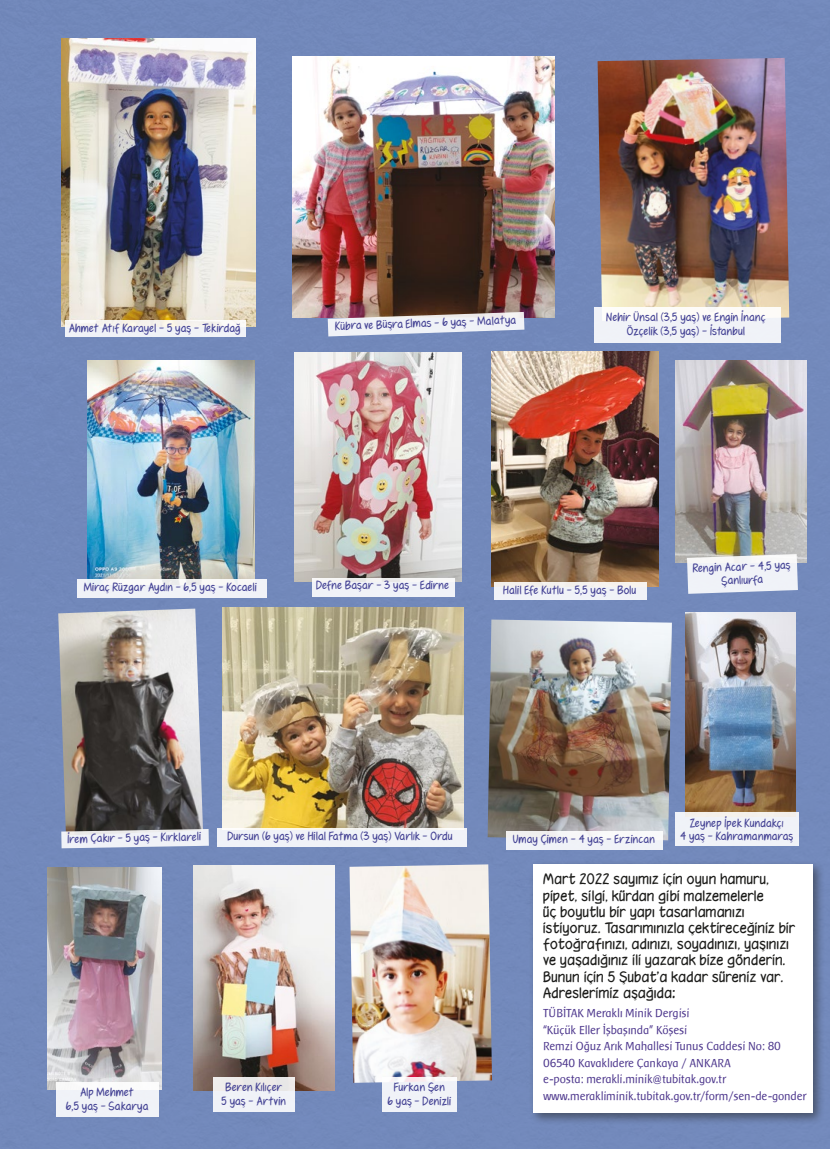
<style>
.page{position:relative;width:830px;height:1149px;background:#fff}
.page>*{position:absolute;margin:0;border:0;box-sizing:border-box;transform-origin:0 0}
.t1{font:13.5px/16.2px "Hooteroll";color:#1d1d1b}
.t2{font:12px/16.5px "Baar Sophia";color:#4f398e}
.t3{font:11.25px/13.5px "Fennario";letter-spacing:-.02em;color:#444294;text-align:center}
</style>
<div class="page">
<div style="left:0;top:0;width:829px;height:1148px;background:#7289bb"></div>
<div style="left:528px;top:859px;width:296px;height:266px;background:#1d1d1b;opacity:.5"></div>
<div style="left:533px;top:863px;width:279px;height:249px;background:#fff"></div>
<img style="left:487px;top:619px;width:184px;height:221px">
<img style="left:294px;top:352px;width:167px;height:229px">
<img style="left:597px;top:58px;width:191px;height:263px">
<img style="left:293px;top:56px;width:261px;height:261px">
<div style="left:506px;top:830px;width:156px;height:19px;background:#f0f3f8"></div>
<img style="left:87px;top:360px;width:167px;height:219px">
<img style="left:349px;top:864px;width:143px;height:218px">
<img style="left:675px;top:360px;width:131px;height:202px">
<img style="left:48px;top:867px;width:113px;height:222px">
<img style="left:193px;top:865px;width:141px;height:225px">
<img style="left:222px;top:607px;width:241px;height:220px">
<div style="left:593px;top:306px;width:186px;height:36px;background:linear-gradient(to right,#f4f6f8,#f4f5f8)"></div>
<img style="left:491px;top:351px;width:167px;height:235px">
<img style="left:58px;top:608px;width:145px;height:220px">
<img style="left:685px;top:612px;width:110px;height:200px">
<svg style="left:61px;top:828px;width:148px;height:20px;background:#d4d7dd"></svg>
<div style="left:213px;top:1076px;width:82px;height:35px;background:linear-gradient(to right,#f0f0f2,#edeef0)"></div>
<div style="left:382px;top:1076px;width:74px;height:35px;background:#f0f2f8"></div>
<div style="left:675px;top:812px;width:123px;height:33px;background:linear-gradient(to right,#f0f2f7,#f1f2f6)"></div>
<div style="left:77px;top:579px;width:189px;height:18px;background:#f0f2f8"></div>
<div style="left:494px;top:582px;width:152px;height:17px;background:linear-gradient(to right,#f1f1f4,#f2f3f5)"></div>
<svg style="left:686px;top:554px;width:111px;height:39px;background:#e9ebf0"></svg>
<svg style="left:312px;top:577px;width:142px;height:19px;background:#ebecf0"></svg>
<svg style="left:327px;top:312px;width:197px;height:24px;background:#cfcdd6"></svg>
<div style="left:57px;top:1081px;width:102px;height:35px;background:#f0f2f8"></div>
<div style="left:217px;top:827px;width:249px;height:19px;background:#f0f2f8"></div>
<img style="left:62px;top:39px;width:193px;height:288px">
<div style="left:65px;top:320px;width:181px;height:17px;background:linear-gradient(to right,#f3f3f3,#f3f3f4)"></div>
<p class="t3" style="left:69px;top:321px;width:173px">Ahmet Atıf Karayel - 5 yaş - Tekirdağ</p>
<p class="t3" style="left:335px;top:319px;width:183px;rotate:-2deg">Kübra ve Büşra Elmas - 6 yaş - Malatya</p>
<p class="t3" style="left:606px;top:310px;width:161px">Nehir Ünsal (3,5 yaş) ve Engin İnanç<br>Özçelik (3,5 yaş) - İstanbul</p>
<p class="t3" style="left:316px;top:578px;width:135px">Defne Başar - 3 yaş - Edirne</p>
<p class="t3" style="left:84px;top:580px;width:175px">Miraç Rüzgar Aydın - 6,5 yaş - Kocaeli</p>
<p class="t3" style="left:503px;top:582px;width:135px">Halil Efe Kutlu - 5,5 yaş - Bolu</p>
<p class="t3" style="left:692px;top:561px;width:100px;rotate:-2deg">Rengin Acar - 4,5 yaş<br>Şanlıurfa</p>
<p class="t3" style="left:67px;top:831px;width:135px;rotate:-1deg">İrem Çakır - 5 yaş - Kırklareli</p>
<p class="t3" style="left:227px;top:828px;width:227px">Dursun (6 yaş) ve Hilal Fatma (3 yaş) Varlık - Ordu</p>
<p class="t3" style="left:513px;top:831px;width:144px">Umay Çimen - 4 yaş - Erzincan</p>
<p class="t3" style="left:680px;top:815px;width:115px">Zeynep İpek Kundakçı<br>4 yaş - Kahramanmaraş</p>
<p class="t3" style="left:66px;top:1085px;width:84px">Alp Mehmet<br>6,5 yaş - Sakarya</p>
<p class="t3" style="left:222px;top:1080px;width:66px">Beren Kılıçer<br>5 yaş - Artvin</p>
<p class="t3" style="left:387px;top:1080px;width:66px">Furkan Şen<br>6 yaş - Denizli</p>
<p class="t1" style="left:543px;top:870px;width:254px">Mart 2022 sayımız için oyun hamuru, pipet, silgi, kürdan gibi malzemelerle<br>üç boyutlu bir yapı tasarlamanızı istiyoruz. Tasarımınızla çektireceğiniz bir fotoğrafınızı, adınızı, soyadınızı, yaşınızı ve yaşadığınız ili yazarak bize gönderin.<br>Bunun için 5 Şubat’a kadar süreniz var.<br>Adreslerimiz aşağıda:</p>
<p class="t2" style="left:543px;top:1004px;width:265px">TÜBİTAK Meraklı Minik Dergisi<br>“Küçük Eller İşbaşında” Köşesi<br>Remzi Oğuz Arık Mahallesi Tunus Caddesi No: 80<br>06540 Kavaklıdere Çankaya / ANKARA<br>e-posta: merakli.minik@tubitak.gov.tr www.merakliminik.tubitak.gov.tr/form/sen-de-gonder</p>
</div>
